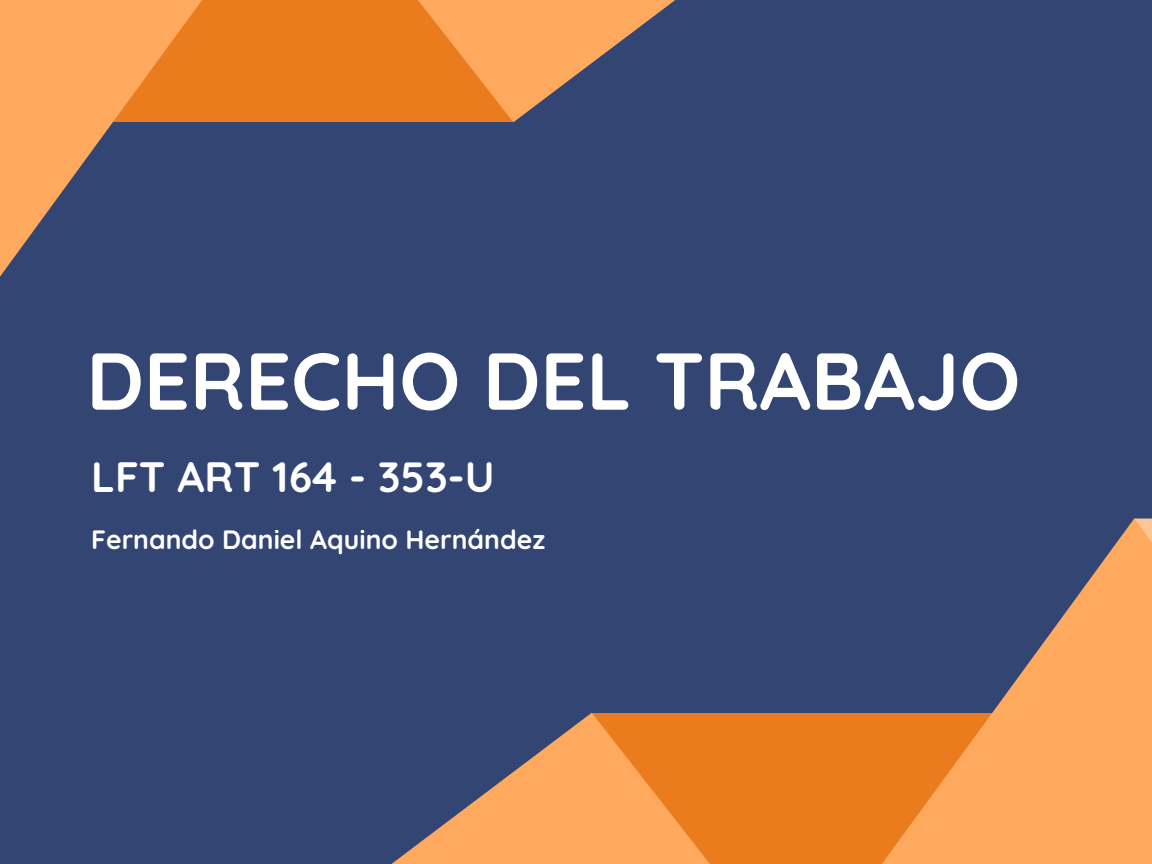
<style>
.page{position:relative;width:1152px;height:864px;background:#324573}
.page>*{position:absolute;margin:0;border:0;box-sizing:border-box;transform-origin:0 0}
.t1{font:700 80.4px "Quicksand";color:#fff}
.t2{font:700 42.45px "Quicksand";color:#fff}
.t3{font:700 26.55px "Quicksand";color:#fff}
</style>
<div class="page">
<svg style="left:513px;top:0;width:162px;height:122px;fill:#ffa95f"></svg>
<svg style="left:307px;top:0;width:206px;height:122px;background:#ef862c"></svg>
<svg style="left:0;top:0;width:307px;height:277px"></svg>
<svg style="left:391px;top:713px;width:201px;height:151px"></svg>
<svg style="left:592px;top:713px;width:206px;height:151px;background:#f08830"></svg>
<svg style="left:798px;top:519px;width:354px;height:345px"></svg>
<h1 class="t1" style="left:86px;top:329px;width:936px">DERECHO DEL TRABAJO</h1>
<h2 class="t2" style="left:91px;top:450px;width:405px">LFT ART 164 - 353-U</h2>
<p class="t3" style="left:91px;top:523px;width:456px">Fernando Daniel Aquino Hernández</p>
</div>
